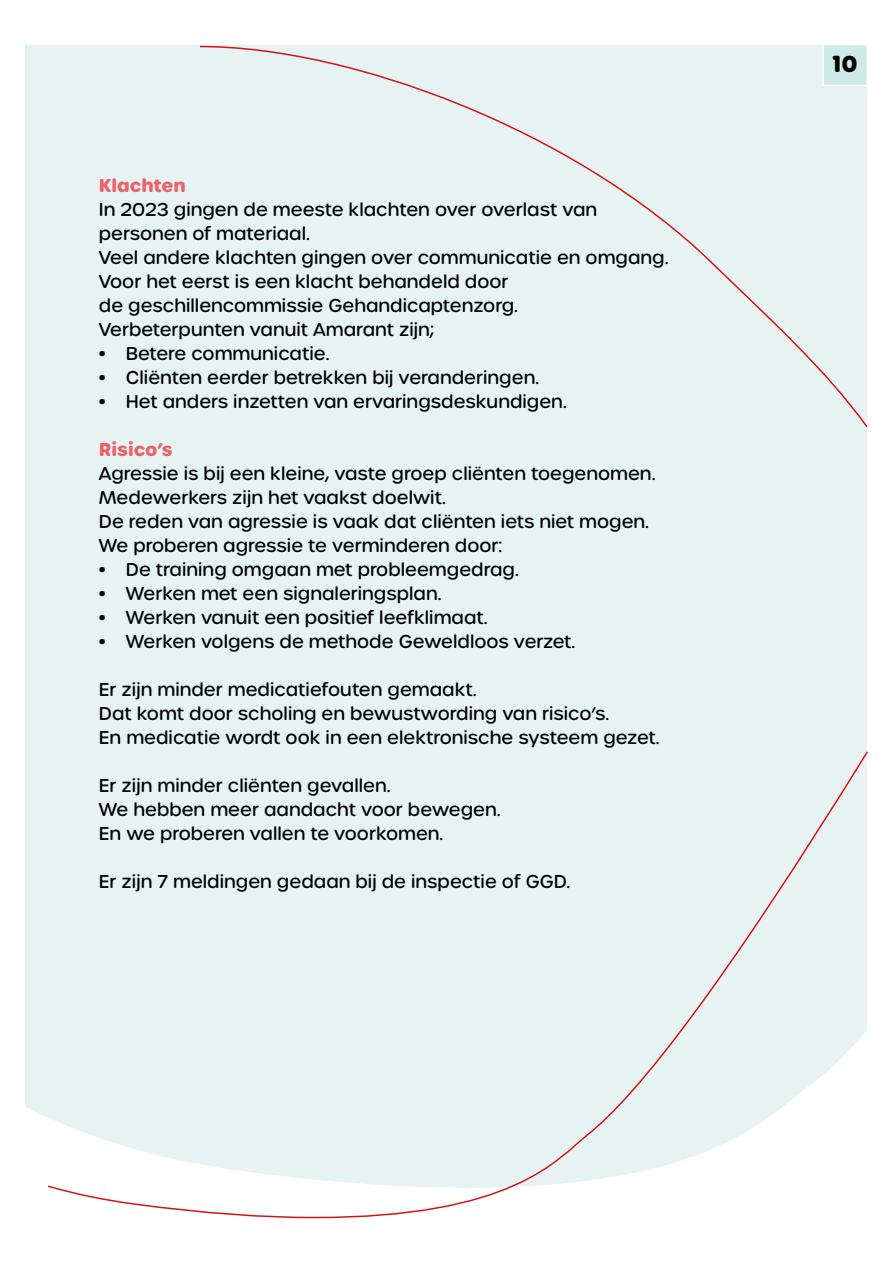
<style>
.page{position:relative;width:893px;height:1263px;background:#fff}
.page>*{position:absolute;margin:0;border:0;box-sizing:border-box;transform-origin:0 0}
.t1{font:700 22.5px "Urbane Rounded";color:#000}
.t2{font:500 18px/24px "Urbane Rounded";color:#000}
.t3{font:700 18px "Urbane Rounded";color:#ec6269}
</style>
<div class="page">
<div style="left:25px;top:45px;width:842px;height:1072px;background:#e7f3f2"></div>
<svg style="left:46px;top:750px;width:822px;height:469px;background:#eaf3f3"></svg>
<div style="left:198px;top:45px;width:670px;height:384px;background:#e7f3f2"></div>
<div style="left:822px;top:44px;width:46px;height:42px;background:#ccebe6;border:2px solid #fff"></div>
<p class="t3" style="left:99px;top:173px;width:89px">Klachten</p>
<p class="t2" style="left:99px;top:197px;width:571px">In 2023 gingen de meeste klachten over overlast van personen of materiaal.<br>Veel andere klachten gingen over communicatie en omgang.<br>Voor het eerst is een klacht behandeld door<br>de geschillencommissie Gehandicaptenzorg.<br>Verbeterpunten vanuit Amarant zijn;</p>
<p class="t2" style="left:99px;top:341px;width:232px">• Betere communicatie.</p>
<p class="t2" style="left:99px;top:365px;width:442px">• Cliënten eerder betrekken bij veranderingen.</p>
<p class="t2" style="left:99px;top:389px;width:469px">• Het anders inzetten van ervaringsdeskundigen.</p>
<p class="t3" style="left:99px;top:436px;width:75px">Risico’s</p>
<p class="t2" style="left:99px;top:461px;width:558px">Agressie is bij een kleine, vaste groep cliënten toegenomen.<br>Medewerkers zijn het vaakst doelwit.<br>De reden van agressie is vaak dat cliënten iets niet mogen.<br>We proberen agressie te verminderen door:</p>
<p class="t2" style="left:99px;top:557px;width:422px">• De training omgaan met probleemgedrag.</p>
<p class="t2" style="left:99px;top:581px;width:344px">• Werken met een signaleringsplan.</p>
<p class="t2" style="left:99px;top:605px;width:390px">• Werken vanuit een positief leefklimaat.</p>
<p class="t2" style="left:99px;top:629px;width:478px">• Werken volgens de methode Geweldloos verzet.</p>
<p class="t2" style="left:99px;top:677px;width:562px">Er zijn minder medicatiefouten gemaakt.<br>Dat komt door scholing en bewustwording van risico’s.<br>En medicatie wordt ook in een elektronische systeem gezet.</p>
<p class="t2" style="left:99px;top:773px;width:403px">Er zijn minder cliënten gevallen.<br>We hebben meer aandacht voor bewegen.<br>En we proberen vallen te voorkomen.</p>
<p class="t2" style="left:99px;top:869px;width:473px">Er zijn 7 meldingen gedaan bij de inspectie of GGD.</p>
<p class="t1" style="left:833px;top:49px;width:27px">10</p>
</div>
